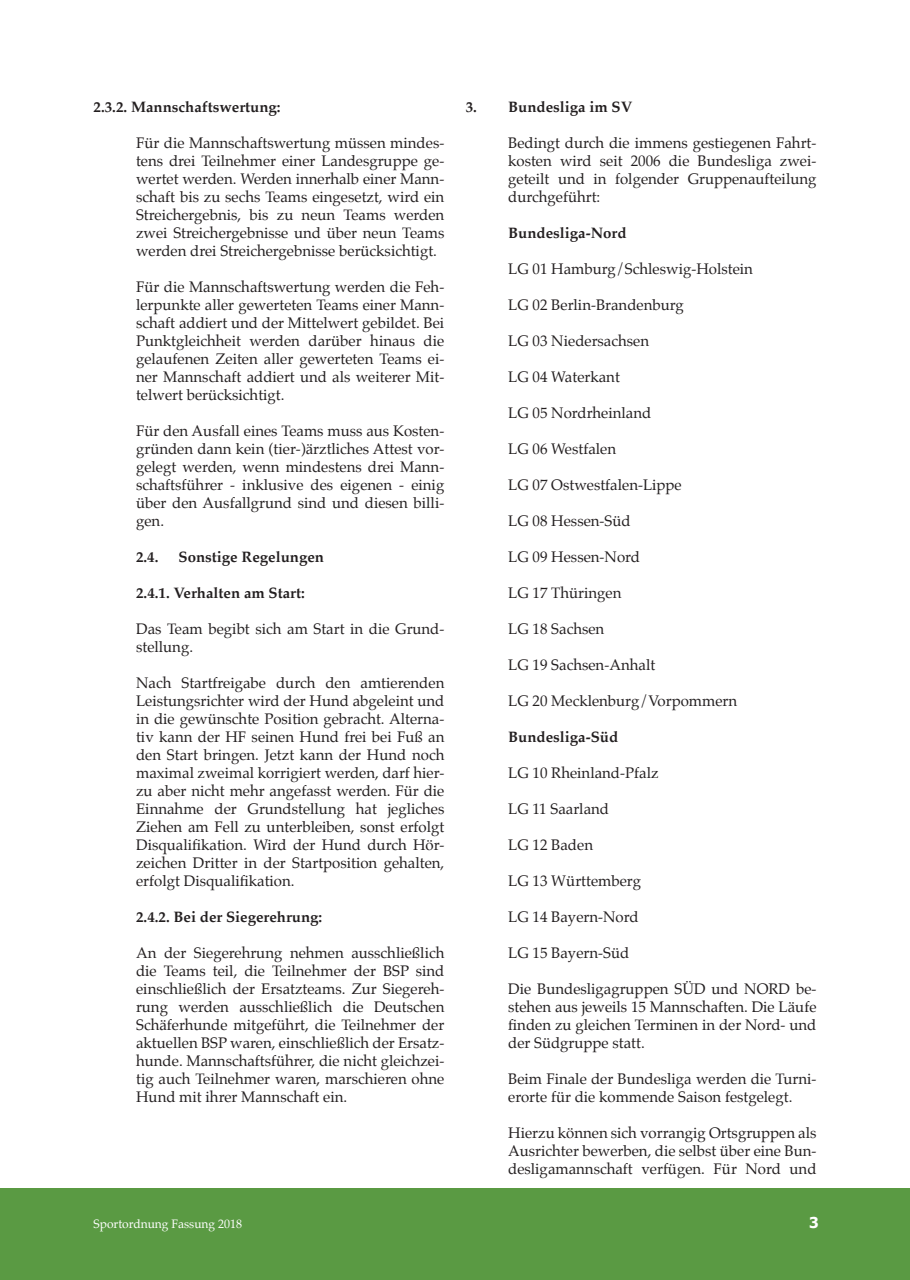
<style>
.page{position:relative;width:910px;height:1280px;background:#fff}
.page>*{position:absolute;margin:0;border:0;box-sizing:border-box;transform-origin:0 0}
.t1{font:15px/18px "Palatino";color:#231f20;text-align:justify}
.t2{font:700 15px "Palatino";color:#231f20}
.t3{font:700 15px "Tahoma";color:#fff}
.t4{font:12px "Palatino";color:#fff}
</style>
<div class="page">
<div style="left:0;top:1188px;width:910px;height:92px;background:#5a9a43"></div>
<p class="t2" style="left:94px;top:94px;width:189px">2.3.2. Mannschaftswertung:</p>
<p class="t1" style="left:136px;top:133px;width:310px">Für die Mannschaftswertung müssen mindes&shy;tens drei Teilnehmer einer Landesgruppe ge&shy;wertet werden. Werden innerhalb einer Mann&shy;schaft bis zu sechs Teams eingesetzt, wird ein Streichergebnis, bis zu neun Teams werden zwei Streichergebnisse und über neun Teams werden drei Streichergebnisse berücksichtigt.</p>
<p class="t1" style="left:136px;top:277px;width:310px">Für die Mannschaftswertung werden die Feh&shy;lerpunkte aller gewerteten Teams einer Mann&shy;schaft addiert und der Mittelwert gebildet. Bei Punktgleichheit werden darüber hinaus die gelaufenen Zeiten aller gewerteten Teams ei&shy;ner Mannschaft addiert und als weiterer Mit&shy;telwert berücksichtigt.</p>
<p class="t1" style="left:136px;top:421px;width:310px">Für den Ausfall eines Teams muss aus Kosten&shy;gründen dann kein (tier-)ärztliches Attest vor&shy;gelegt werden, wenn mindestens drei Mann&shy;schaftsführer - inklusive des eigenen - einig über den Ausfallgrund sind und diesen billi&shy;gen.</p>
<p class="t2" style="left:136px;top:544px;width:24px">2.4.</p>
<p class="t2" style="left:179px;top:544px;width:147px">Sonstige Regelungen</p>
<p class="t2" style="left:136px;top:580px;width:170px">2.4.1. Verhalten am Start:</p>
<p class="t1" style="left:136px;top:619px;width:310px">Das Team begibt sich am Start in die Grund&shy;stellung.</p>
<p class="t1" style="left:136px;top:673px;width:310px">Nach Startfreigabe durch den amtierenden Leistungsrichter wird der Hund abgeleint und in die gewünschte Position gebracht. Alterna&shy;tiv kann der HF seinen Hund frei bei Fuß an den Start bringen. Jetzt kann der Hund noch maximal zweimal korrigiert werden, darf hier&shy;zu aber nicht mehr angefasst werden. Für die Einnahme der Grundstellung hat jegliches Ziehen am Fell zu unterbleiben, sonst erfolgt Disqualifikation. Wird der Hund durch Hör&shy;zeichen Dritter in der Startposition gehalten, erfolgt Disqualifikation.</p>
<p class="t2" style="left:136px;top:904px;width:188px">2.4.2. Bei der Siegerehrung:</p>
<p class="t1" style="left:136px;top:943px;width:310px">An der Siegerehrung nehmen ausschließlich die Teams teil, die Teilnehmer der BSP sind einschließlich der Ersatzteams. Zur Siegereh&shy;rung werden ausschließlich die Deutschen Schäferhunde mitgeführt, die Teilnehmer der aktuellen BSP waren, einschließlich der Ersatz&shy;hunde. Mannschaftsführer, die nicht gleichzei&shy;tig auch Teilnehmer waren, marschieren ohne Hund mit ihrer Mannschaft ein.</p>
<p class="t2" style="left:466px;top:94px;width:168px">3. Bundesliga im SV</p>
<p class="t1" style="left:508px;top:133px;width:310px">Bedingt durch die immens gestiegenen Fahrt&shy;kosten wird seit 2006 die Bundesliga zwei&shy;geteilt und in folgender Gruppenaufteilung durchgeführt:</p>
<p class="t2" style="left:508px;top:220px;width:120px">Bundesliga-Nord</p>
<p class="t1" style="left:508px;top:259px;width:246px">LG 01 Hamburg/Schleswig-Holstein</p>
<p class="t1" style="left:508px;top:295px;width:177px">LG 02 Berlin-Brandenburg</p>
<p class="t1" style="left:508px;top:331px;width:142px">LG 03 Niedersachsen</p>
<p class="t1" style="left:508px;top:367px;width:113px">LG 04 Waterkant</p>
<p class="t1" style="left:508px;top:403px;width:145px">LG 05 Nordrheinland</p>
<p class="t1" style="left:508px;top:439px;width:109px">LG 06 Westfalen</p>
<p class="t1" style="left:508px;top:475px;width:175px">LG 07 Ostwestfalen-Lippe</p>
<p class="t1" style="left:508px;top:511px;width:124px">LG 08 Hessen-Süd</p>
<p class="t1" style="left:508px;top:547px;width:133px">LG 09 Hessen-Nord</p>
<p class="t1" style="left:508px;top:583px;width:115px">LG 17 Thüringen</p>
<p class="t1" style="left:508px;top:619px;width:98px">LG 18 Sachsen</p>
<p class="t1" style="left:508px;top:655px;width:149px">LG 19 Sachsen-Anhalt</p>
<p class="t1" style="left:508px;top:691px;width:231px">LG 20 Mecklenburg/Vorpommern</p>
<p class="t2" style="left:508px;top:724px;width:111px">Bundesliga-Süd</p>
<p class="t1" style="left:508px;top:763px;width:152px">LG 10 Rheinland-Pfalz</p>
<p class="t1" style="left:508px;top:799px;width:102px">LG 11 Saarland</p>
<p class="t1" style="left:508px;top:835px;width:86px">LG 12 Baden</p>
<p class="t1" style="left:508px;top:871px;width:134px">LG 13 Württemberg</p>
<p class="t1" style="left:508px;top:907px;width:132px">LG 14 Bayern-Nord</p>
<p class="t1" style="left:508px;top:943px;width:123px">LG 15 Bayern-Süd</p>
<p class="t1" style="left:508px;top:979px;width:310px">Die Bundesligagruppen SÜD und NORD be&shy;stehen aus jeweils 15 Mannschaften. Die Läufe finden zu gleichen Terminen in der Nord- und der Südgruppe statt.</p>
<p class="t1" style="left:508px;top:1069px;width:310px">Beim Finale der Bundesliga werden die Turni&shy;erorte für die kommende Saison festgelegt.</p>
<p class="t1" style="left:508px;top:1123px;width:310px">Hierzu können sich vorrangig Ortsgruppen als Ausrichter bewerben, die selbst über eine Bun&shy;desligamannschaft verfügen. Für Nord und</p>
<p class="t4" style="left:94px;top:1213px;width:150px">Sportordnung Fassung 2018</p>
<p class="t3" style="left:809px;top:1212px;width:11px">3</p>
</div>
